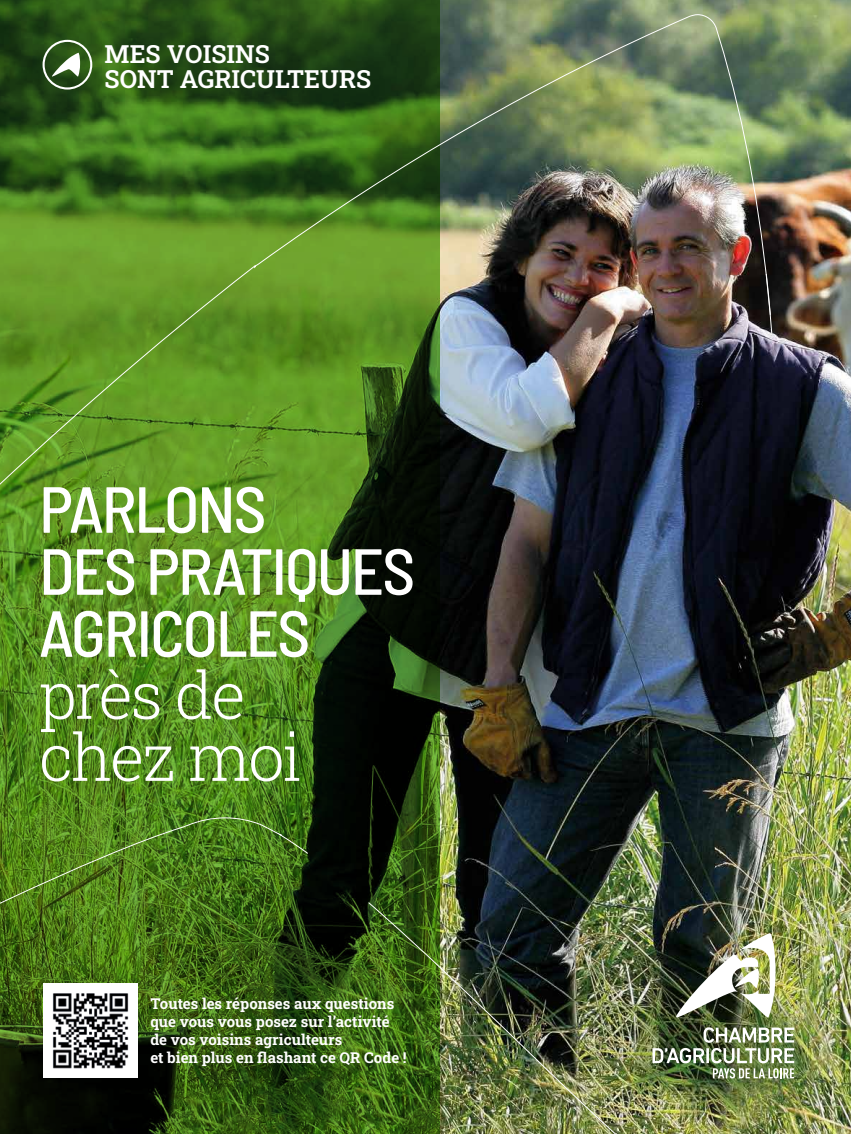
<style>
.page{position:relative;width:851px;height:1134px;background:#fff}
.page>*{position:absolute;margin:0;border:0;box-sizing:border-box;transform-origin:0 0}
.t1{font:500 semi-condensed 65px/62px "Barlow";letter-spacing:-.03em;color:#fff}
.t2{font:300 65px/62px "Roboto Slab";letter-spacing:-.03em;color:#fff}
.t3{font:600 25px/25px "Roboto Slab";color:#fff}
.t4{font:700 15px/18px "Roboto Slab";color:#fff}
</style>
<div class="page">
<img style="left:439px;top:0;width:411px;height:1134px">
<img style="left:0;top:14px;width:772px;height:1120px">
<img style="left:367px;top:901px;width:319px;height:233px">
<div style="left:43px;top:40px;width:49px;height:50px;border:2px solid #fff;border-radius:50%"></div>
<svg style="left:52px;top:53px;width:28px;height:24px"></svg>
<img style="left:676px;top:933px;width:99px;height:84px">
<img style="left:652px;top:1027px;width:142px;height:51px">
<h2 class="t3" style="left:105px;top:41px;width:268px">MES VOISINS<br>SONT AGRICULTEURS</h2>
<h1 class="t1" style="left:39px;top:473px;width:377px">PARLONS<br>DES PRATIQUES<br>AGRICOLES</h1>
<h1 class="t2" style="left:39px;top:662px;width:265px">près de chez moi</h1>
<p class="t4" style="left:150px;top:994px;width:258px">Toutes les réponses aux questions que vous vous posez sur l’activité de vos voisins agriculteurs<br>et bien plus en flashant ce QR Code !</p>
</div>
